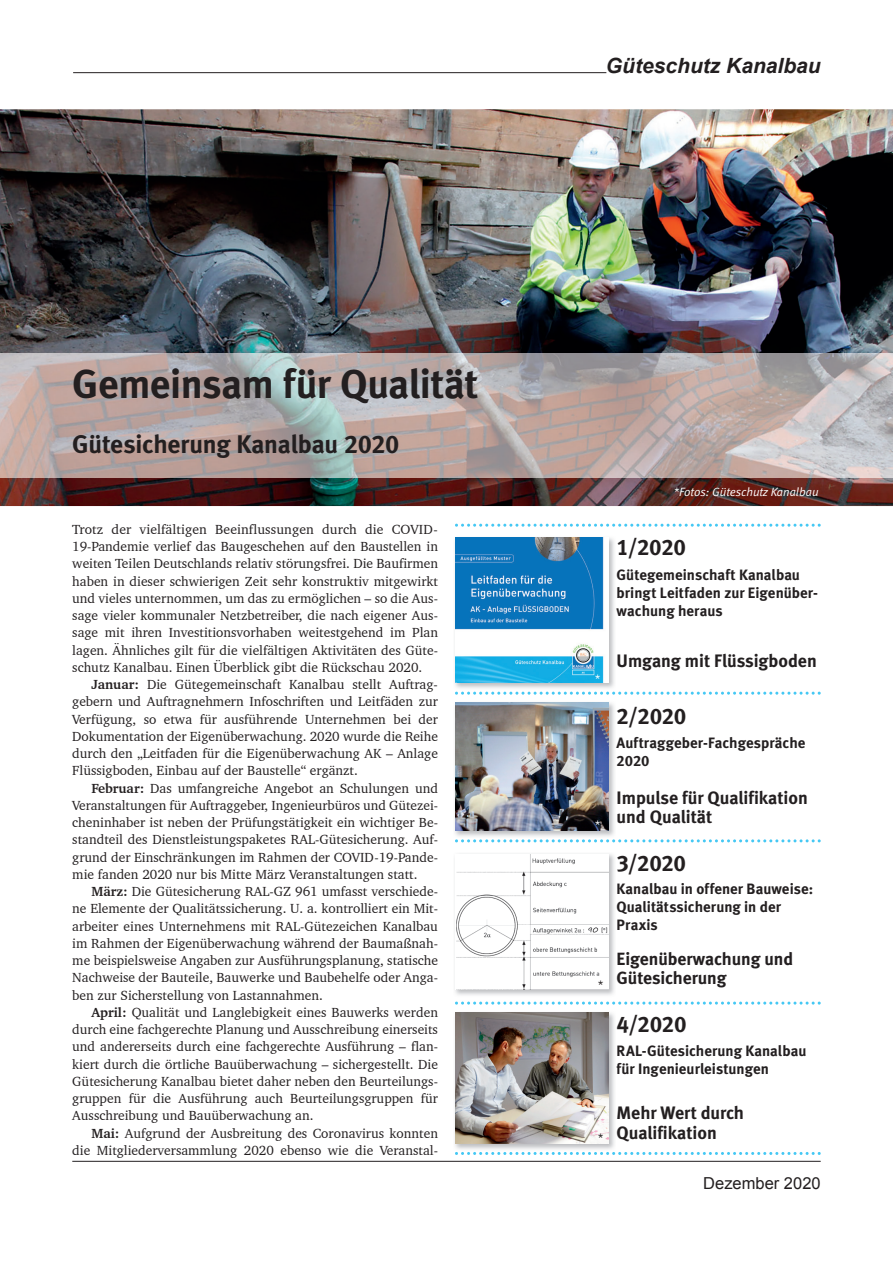
<style>
.page{position:relative;width:893px;height:1263px;background:#fff}
.page>*{position:absolute;margin:0;border:0;box-sizing:border-box;transform-origin:0 0}
.t1{font:40.5px "Meta Bold LF";letter-spacing:-.01em;color:#231f20}
.t2{font:25.5px "Meta Bold LF";letter-spacing:-.01em;color:#231f20}
.t3{font:22.5px "Meta Bold LF";letter-spacing:-.02em;color:#231f20}
.t4{font:italic 700 21px "Arial";color:#231f20}
.t5{font:18px/19.5px "Meta Bold LF";color:#231f20}
.t6{font:17.7px/19.5px "Meta Bold LF";color:#231f20}
.t7{font:16.5px "Arial";color:#231f20}
.t8{font:15px/18px "Meta Bold LF";color:#231f20}
.t9{font:13.5px/17.2px "Charter BT";color:#231f20;text-align:justify}
.t10{font:italic 12px "Meta Normal LF";color:#fff}
.t11{font:italic 12px "Meta Normal LF";color:#231f20}
.s1{font-weight:700}
</style>
<div class="page">
<hr style="left:73px;top:72px;width:533px;height:1px;background:#231f20">
<hr style="left:72px;top:1161px;width:749px;height:1px;background:#231f20">
<img style="left:0;top:109px;width:893px;height:397px">
<img style="left:0;top:353px;width:893px;height:125px">
<img style="left:455px;top:538px;width:159px;height:150px">
<img style="left:455px;top:537px;width:153px;height:145px">
<svg style="left:455px;top:692px;width:366px;height:3px"></svg>
<svg style="left:455px;top:524px;width:366px;height:3px"></svg>
<img style="left:455px;top:702px;width:160px;height:135px">
<img style="left:455px;top:703px;width:153px;height:127px">
<svg style="left:455px;top:839px;width:366px;height:3px"></svg>
<img style="left:455px;top:854px;width:160px;height:141px">
<img style="left:455px;top:854px;width:153px;height:135px">
<svg style="left:455px;top:1001px;width:366px;height:3px"></svg>
<img style="left:455px;top:1012px;width:160px;height:138px">
<img style="left:455px;top:1012px;width:153px;height:132px">
<svg style="left:455px;top:1152px;width:366px;height:3px"></svg>
<h1 class="t1" style="left:72px;top:359px;width:407px">Gemeinsam für Qualität</h1>
<h2 class="t2" style="left:72px;top:429px;width:329px">Gütesicherung Kanalbau 2020</h2>
<p class="t9" style="left:72px;top:520px;width:367px">Trotz der vielfältigen Beeinflussungen durch die COVID-19-Pandemie verlief das Baugeschehen auf den Baustellen in weiten Teilen Deutschlands relativ störungsfrei. Die Baufirmen haben in dieser schwierigen Zeit sehr konstruktiv mitgewirkt und vieles unternommen, um das zu ermöglichen – so die Aus&shy;sage vieler kommunaler Netzbetreiber, die nach eigener Aus&shy;sage mit ihren Investitionsvorhaben weitestgehend im Plan lagen. Ähnliches gilt für die vielfältigen Aktivitäten des Güte&shy;schutz Kanalbau. Einen Überblick gibt die Rückschau 2020.</p>
<p class="t9" style="left:72px;top:676px;width:367px;text-indent:19px"><span class="s1">Januar:</span> Die Gütegemeinschaft Kanalbau stellt Auftrag&shy;gebern und Auftragnehmern Infoschriften und Leitfäden zur Verfügung, so etwa für ausführende Unternehmen bei der Doku mentation der Eigenüberwachung. 2020 wurde die Reihe durch den „Leitfaden für die Eigenüberwachung AK – Anlage Flüssigboden, Einbau auf der Baustelle“ ergänzt.</p>
<p class="t9" style="left:72px;top:779px;width:367px;text-indent:19px"><span class="s1">Februar:</span> Das umfangreiche Angebot an Schulungen und Veranstaltungen für Auftraggeber, Ingenieurbüros und Gütezei&shy;cheninhaber ist neben der Prüfungstätigkeit ein wichtiger Be&shy;standteil des Dienstleistungspaketes RAL-Gütesicherung. Auf&shy;grund der Einschränkungen im Rahmen der COVID-19-Pande&shy;mie fanden 2020 nur bis Mitte März Veranstaltungen statt.</p>
<p class="t9" style="left:72px;top:883px;width:367px;text-indent:19px"><span class="s1">März:</span> Die Gütesicherung RAL-GZ 961 umfasst verschiede&shy;ne Elemente der Qualitätssicherung. U. a. kontrolliert ein Mit&shy;arbeiter eines Unternehmens mit RAL-Gütezeichen Kanalbau im Rahmen der Eigenüberwachung während der Baumaßnah&shy;me beispielsweise Angaben zur Ausführungsplanung, statische Nachweise der Bauteile, Bauwerke und Baubehelfe oder Anga&shy;ben zur Sicherstellung von Lastannahmen.</p>
<p class="t9" style="left:72px;top:1003px;width:367px;text-indent:19px"><span class="s1">April:</span> Qualität und Langlebigkeit eines Bauwerks werden durch eine fachgerechte Planung und Ausschreibung einerseits und andererseits durch eine fachgerechte Ausführung – flan&shy;kiert durch die örtliche Bauüberwachung – sichergestellt. Die Gütesicherung Kanalbau bietet daher neben den Beurteilungs&shy;gruppen für die Ausführung auch Beurteilungsgruppen für Ausschreibung und Bauüberwachung an.</p>
<p class="t9" style="left:72px;top:1124px;width:367px;text-align:right"><span class="s1">Mai:</span> Aufgrund der Ausbreitung des Coronavirus konnten die Mitgliederversammlung 2020 ebenso wie die Veranstal-</p>
<h3 class="t4" style="left:606px;top:53px;width:216px">Güteschutz Kanalbau</h3>
<p class="t10" style="left:674px;top:485px;width:146px">*Fotos: Güteschutz Kanalbau</p>
<h3 class="t3" style="left:617px;top:534px;width:71px">1/2020</h3>
<p class="t8" style="left:617px;top:566px;width:203px">Gütegemeinschaft Kanalbau bringt Leitfaden zur Eigenüber&shy;wachung heraus</p>
<p class="t10" style="left:594px;top:672px;width:7px">*</p>
<p class="t10" style="left:594px;top:818px;width:7px">*</p>
<p class="t11" style="left:597px;top:978px;width:7px">*</p>
<p class="t11" style="left:597px;top:1131px;width:7px">*</p>
<h3 class="t5" style="left:617px;top:651px;width:202px">Umgang mit Flüssigboden</h3>
<h3 class="t3" style="left:617px;top:703px;width:71px">2/2020</h3>
<p class="t8" style="left:617px;top:734px;width:190px">Auftraggeber-Fachgespräche<br>2020</p>
<h3 class="t5" style="left:617px;top:787px;width:193px">Impulse für Qualifikation und Qualität</h3>
<h3 class="t3" style="left:617px;top:850px;width:71px">3/2020</h3>
<p class="t8" style="left:617px;top:880px;width:198px">Kanalbau in offener Bauweise:<br>Qualitätssicherung in der<br>Praxis</p>
<h3 class="t6" style="left:617px;top:949px;width:178px">Eigenüberwachung und<br>Gütesicherung</h3>
<h3 class="t3" style="left:617px;top:1011px;width:72px">4/2020</h3>
<p class="t8" style="left:617px;top:1042px;width:191px">RAL-Gütesicherung Kanalbau für Ingenieurleistungen</p>
<h3 class="t5" style="left:617px;top:1103px;width:129px">Mehr Wert durch<br>Qualifikation</h3>
<p class="t7" style="left:703px;top:1174px;width:119px">Dezember 2020</p>
</div>
